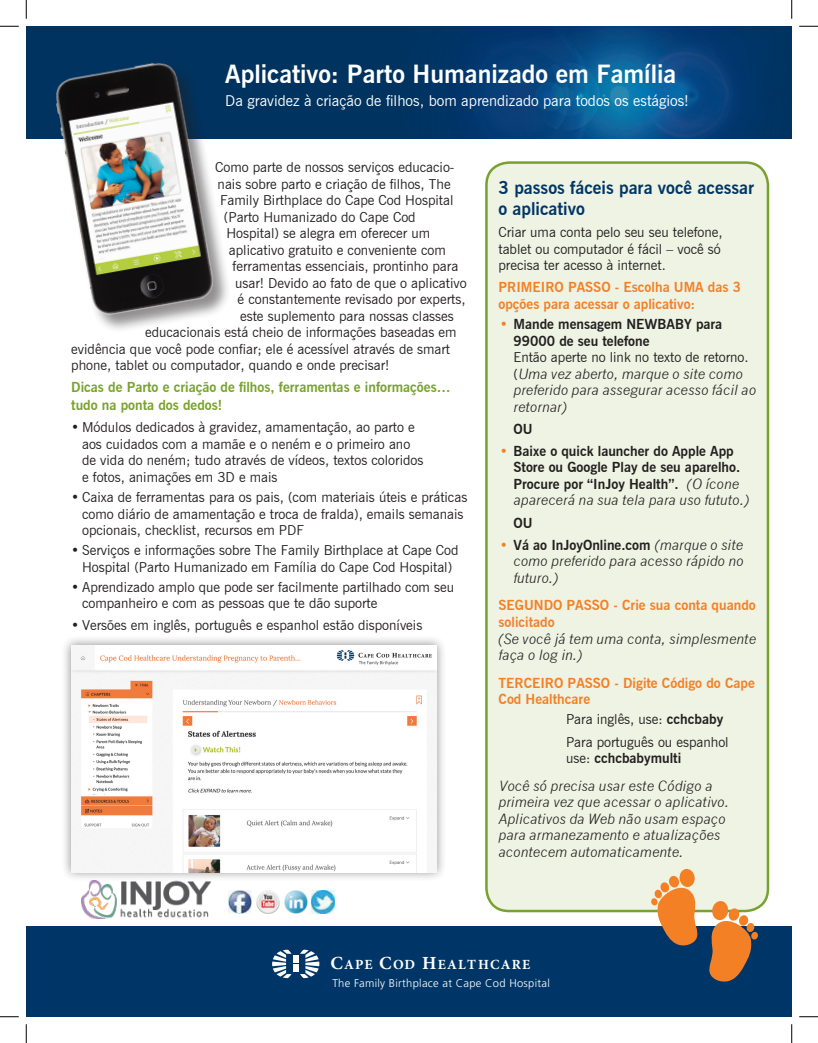
<style>
.page{position:relative;width:818px;height:1043px;background:#fff}
.page>*{position:absolute;margin:0;border:0;box-sizing:border-box;transform-origin:0 0}
.t1{font:700 25px "News Gothic BT";color:#fff}
.t2{font:700 17.5px/21px "News Gothic BT";color:#003667}
.t3{font:15px "News Gothic BT";color:#fff}
.t4{font:700 14px "Minion Pro";letter-spacing:.075em;color:#fff}
.t5{font:13.75px/16.5px "News Gothic BT";color:#231f20}
.t6{font:italic 13.75px/16.5px "News Gothic";color:#231f20}
.t7{font:700 13.75px/16.5px "News Gothic BT";color:#231f20}
.t8{font:700 13.75px/16.5px "News Gothic BT";color:#f48026}
.t9{font:700 13.75px/18px "News Gothic BT";color:#78a22d}
.t10{font:300 11.25px "Frutiger";letter-spacing:.025em;color:#fff}
.s1{font-weight:400;color:#f48026}
.s2{font-family:"News Gothic BT";font-style:normal}
.s3{font-family:"News Gothic";font-weight:400;font-style:italic}
.s4{font-family:"News Gothic BT";font-style:normal;color:#f48026}
.s5{font-family:"News Gothic BT";font-weight:700;font-style:normal}
.s6{font-family:"News Gothic BT";font-weight:700;font-style:normal;color:#f48026}
.s7{font-weight:700}
.s8{font-size:18.5px}
</style>
<div class="page">
<div style="left:26px;top:926px;width:765px;height:90px;background:#003667"></div>
<div style="left:486px;top:162px;width:282px;height:749px;background:#eef3e3;border-radius:22px"></div>
<div style="left:485px;top:161px;width:284px;height:751px;border:2px solid #78a22d;border-radius:22px"></div>
<img style="left:26px;top:26px;width:765px;height:113px">
<img style="left:81px;top:882px;width:129px;height:36px">
<img style="left:256px;top:890px;width:24px;height:24px">
<img style="left:229px;top:890px;width:22px;height:23px">
<img style="left:284px;top:890px;width:23px;height:23px">
<img style="left:311px;top:890px;width:23px;height:23px">
<div style="left:56px;top:63px;width:175px;height:270px;background:#231f20;opacity:.5"></div>
<img style="left:51px;top:57px;width:169px;height:267px">
<div style="left:293px;top:964px;width:5px;height:8px;background:#fff"></div>
<div style="left:293px;top:955px;width:5px;height:8px;background:#fff"></div>
<svg style="left:272px;top:949px;width:19px;height:29px"></svg>
<svg style="left:300px;top:949px;width:19px;height:29px"></svg>
<div style="left:61px;top:634px;width:386px;height:248px;background:#231f20;opacity:.5"></div>
<img style="left:71px;top:645px;width:365px;height:227px">
<svg style="left:707px;top:901px;width:51px;height:81px"></svg>
<svg style="left:650px;top:868px;width:49px;height:78px"></svg>
<svg style="left:0;top:25px;width:19px;height:2px"></svg>
<svg style="left:799px;top:25px;width:19px;height:2px"></svg>
<svg style="left:0;top:1016px;width:19px;height:1px"></svg>
<svg style="left:799px;top:1016px;width:19px;height:1px"></svg>
<svg style="left:25px;top:0;width:2px;height:19px"></svg>
<svg style="left:25px;top:1024px;width:2px;height:18px"></svg>
<svg style="left:791px;top:0;width:1px;height:19px"></svg>
<svg style="left:791px;top:1024px;width:1px;height:18px"></svg>
<p class="t1" style="left:225px;top:59px;width:452px">Aplicativo: Parto Humanizado em Família</p>
<p class="t3" style="left:225px;top:92px;width:465px">Da gravidez à criação de filhos, bom aprendizado para todos os estágios!</p>
<p class="t5" style="left:215px;top:159px;width:241px">Como parte de nossos serviços educacio-</p>
<p class="t5" style="left:218px;top:175px;width:234px">nais sobre parto e criação de filhos, The</p>
<p class="t5" style="left:220px;top:192px;width:235px">Family Birthplace do Cape Cod Hospital</p>
<p class="t5" style="left:224px;top:208px;width:193px">(Parto Humanizado do Cape Cod</p>
<p class="t5" style="left:226px;top:225px;width:205px">Hospital) se alegra em oferecer um</p>
<p class="t5" style="left:229px;top:241px;width:218px">aplicativo gratuito e conveniente com</p>
<p class="t5" style="left:232px;top:258px;width:227px">ferramentas essenciais, prontinho para</p>
<p class="t5" style="left:235px;top:274px;width:233px">usar! Devido ao fato de que o aplicativo</p>
<p class="t5" style="left:238px;top:291px;width:229px">é constantemente revisado por experts,</p>
<p class="t5" style="left:240px;top:307px;width:215px">este suplemento para nossas classes</p>
<p class="t5" style="left:145px;top:324px;width:313px">educacionais está cheio de informações baseadas em</p>
<p class="t5" style="left:71px;top:340px;width:380px">evidência que você pode confiar; ele é acessível através de smart</p>
<p class="t5" style="left:71px;top:357px;width:320px">phone, tablet ou computador, quando e onde precisar!</p>
<p class="t9" style="left:71px;top:378px;width:381px">Dicas de Parto e criação de filhos, ferramentas e informações… tudo na ponta dos dedos!</p>
<p class="t5" style="left:82px;top:419px;width:343px;text-indent:-11px">• Módulos dedicados à gravidez, amamentação, ao parto e aos cuidados com a mamãe e o neném e o primeiro ano de vida do neném; tudo através de vídeos, textos coloridos e fotos, animações em 3D e mais</p>
<p class="t5" style="left:82px;top:489px;width:387px;text-indent:-11px">• Caixa de ferramentas para os pais, (com materiais úteis e práticas como diário de amamentação e troca de fralda), emails semanais opcionais, checklist, recursos em PDF</p>
<p class="t5" style="left:71px;top:542px;width:389px;text-align:center">• Serviços e informações sobre The Family Birthplace at Cape Cod<br>Hospital (Parto Humanizado em Família do Cape Cod Hospital)</p>
<p class="t5" style="left:82px;top:578px;width:373px;text-indent:-11px">• Aprendizado amplo que pode ser facilmente partilhado com seu companheiro e com as pessoas que te dão suporte</p>
<p class="t5" style="left:71px;top:616px;width:352px">• Versões em inglês, português e espanhol estão disponíveis</p>
<p class="t2" style="left:498px;top:177px;width:257px">3 passos fáceis para você acessar o aplicativo</p>
<p class="t5" style="left:498px;top:224px;width:226px">Criar uma conta pelo seu seu telefone, tablet ou computador é fácil – você só precisa ter acesso à internet.</p>
<p class="t8" style="left:498px;top:279px;width:244px">PRIMEIRO PASSO - Escolha UMA das 3 opções para acessar o aplicativo:</p>
<p class="t7" style="left:513px;top:316px;width:210px;text-indent:-14px"><span class="s1">•</span> Mande mensagem NEWBABY para<br>99000 de seu telefone</p>
<p class="t6" style="left:513px;top:349px;width:244px"><span class="s2">Então aperte no link no texto de retorno. (</span>Uma vez aberto, marque o site como preferido para assegurar acesso fácil ao retornar)</p>
<p class="t7" style="left:513px;top:420px;width:21px">OU</p>
<p class="t7" style="left:513px;top:442px;width:237px;text-indent:-14px"><span class="s1">•</span> Baixe o quick launcher do Apple App Store ou Google Play de seu aparelho.<br>Procure por “InJoy Health”. <span class="s3">(O ícone aparecerá na sua tela para uso fututo.)</span></p>
<p class="t7" style="left:513px;top:514px;width:21px">OU</p>
<p class="t6" style="left:513px;top:536px;width:231px;text-align:justify;text-indent:-14px"><span class="s4">•</span> <span class="s5">Vá ao InJoyOnline.com</span> (marque o site como preferido para acesso rápido no futuro.)</p>
<p class="t6" style="left:498px;top:597px;width:259px"><span class="s6">SEGUNDO PASSO - Crie sua conta quando solicitado<br></span>(Se você já tem uma conta, simplesmente faça o log in.)</p>
<p class="t8" style="left:498px;top:674px;width:258px">TERCEIRO PASSO - Digite Código do Cape<br>Cod Healthcare</p>
<p class="t5" style="left:566px;top:711px;width:159px">Para inglês, use: <span class="s7">cchcbaby</span></p>
<p class="t5" style="left:566px;top:733px;width:164px">Para português ou espanhol use: <span class="s7">cchcbabymulti</span></p>
<p class="t6" style="left:498px;top:777px;width:232px">Você só precisa usar este Código a primeira vez que acessar o aplicativo.<br>Aplicativos da Web não usam espaço para armanezamento e atualizações acontecem automaticamente.</p>
<p class="t4" style="left:330px;top:954px;width:201px"><span class="s8">C</span>APE <span class="s8">C</span>OD <span class="s8">H</span>EALTHCARE</p>
<p class="t10" style="left:332px;top:976px;width:219px">The Family Birthplace at Cape Cod Hospital</p>
</div>
